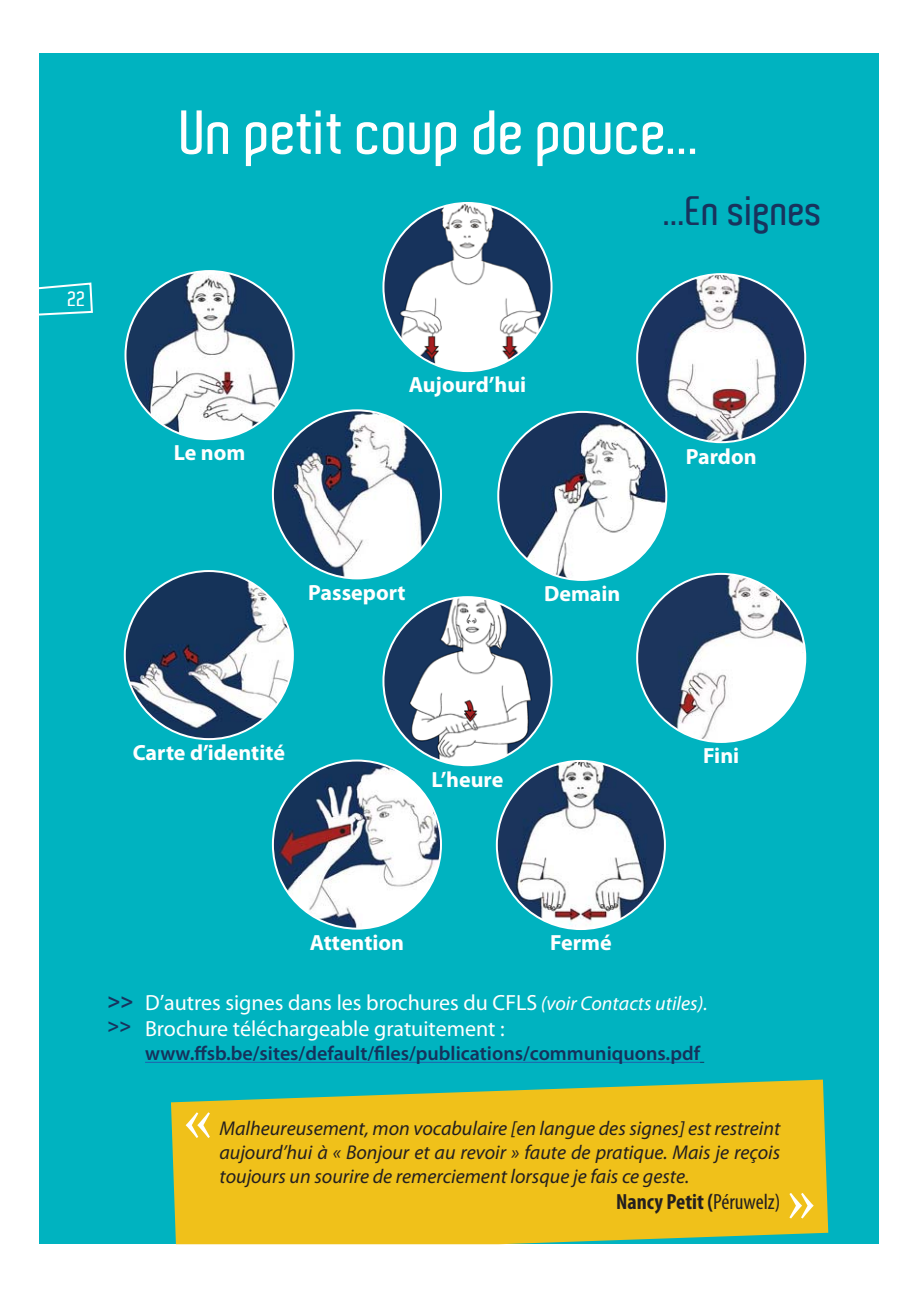
<style>
.page{position:relative;width:918px;height:1298px;background:#fff}
.page>*{position:absolute;margin:0;border:0;box-sizing:border-box;transform-origin:0 0}
.t1{font:70px "Minion Pro";color:#fff}
.t2{font:600 60px "Aldo";color:#fff}
.t3{font:600 40px "Aldo";color:#18335d}
.t4{font:22px/26.4px "Myriad Pro";color:#fff}
.t5{font:700 22px "Myriad Pro";color:#fff}
.t6{font:700 condensed 22px "Myriad Pro";color:#231f20}
.t7{font:700 22px "Myriad Pro";color:#18335d}
.t8{font:italic 20px/24px "Myriad Pro";color:#231f20;text-align:justify}
.t9{font:600 20px "Myriad Pro";color:#15325c}
.t10{font:700 20px "Myriad Pro";color:#18335d}
.t11{font:600 20px "Aldo";color:#fff}
.s1{font-style:italic;font-size:20px}
.s2{font-weight:400}
</style>
<div class="page">
<div style="left:39px;top:54px;width:840px;height:1190px;background:#00b3c0"></div>
<svg style="left:171px;top:1080px;width:657px;height:164px;background:#dabf28"></svg>
<img style="left:383px;top:597px;width:169px;height:168px;border-radius:50%">
<img style="left:273px;top:761px;width:168px;height:168px;border-radius:50%">
<img style="left:637px;top:274px;width:168px;height:168px;border-radius:50%">
<img style="left:383px;top:203px;width:169px;height:168px;border-radius:50%">
<img style="left:498px;top:412px;width:168px;height:168px;border-radius:50%">
<img style="left:497px;top:761px;width:168px;height:168px;border-radius:50%">
<img style="left:637px;top:574px;width:168px;height:168px;border-radius:50%">
<img style="left:126px;top:271px;width:168px;height:168px;border-radius:50%">
<hr style="left:145px;top:1062px;width:555px;height:1px;background:#225fac">
<svg style="left:39px;top:282px;width:54px;height:34px"></svg>
<img style="left:273px;top:410px;width:168px;height:168px;border-radius:50%">
<img style="left:125px;top:571px;width:168px;height:168px;border-radius:50%">
<p class="t11" style="left:68px;top:289px;width:19px">22</p>
<h2 class="t2" style="left:181px;top:102px;width:521px">Un petit coup de pouce...</h2>
<p class="t5" style="left:174px;top:445px;width:73px">Le nom</p>
<h3 class="t3" style="left:665px;top:191px;width:160px">...En signes</h3>
<p class="t5" style="left:409px;top:377px;width:119px">Aujourd’hui</p>
<p class="t5" style="left:308px;top:584px;width:99px">Passeport</p>
<p class="t5" style="left:544px;top:586px;width:78px">Demain</p>
<p class="t5" style="left:686px;top:448px;width:72px">Pardon</p>
<p class="t5" style="left:133px;top:745px;width:154px">Carte d’identité</p>
<p class="t5" style="left:432px;top:771px;width:73px">L’heure</p>
<p class="t5" style="left:703px;top:748px;width:38px">Fini</p>
<p class="t5" style="left:310px;top:934px;width:96px">Attention</p>
<p class="t5" style="left:550px;top:935px;width:63px">Fermé</p>
<p class="t7" style="left:108px;top:993px;width:28px">&gt;&gt;</p>
<p class="t10" style="left:108px;top:1018px;width:25px">&gt;&gt;</p>
<p class="t4" style="left:145px;top:991px;width:564px">D’autres signes dans les brochures du CFLS <span class="s1">(voir Contacts utiles).<br></span>Brochure téléchargeable gratuitement :</p>
<p class="t9" style="left:145px;top:1046px;width:557px">www.ffsb.be/sites/default/files/publications/communiquons.pdf</p>
<h1 class="t1" style="left:182px;top:1076px;width:33px">«</h1>
<p class="t8" style="left:219px;top:1118px;width:562px">Malheureusement, mon vocabulaire [en langue des signes] est restreint aujourd’hui à « Bonjour et au revoir » faute de pratique. Mais je reçois toujours un sourire de remerciement lorsque je fais ce geste.</p>
<p class="t6" style="left:616px;top:1194px;width:166px">Nancy Petit (<span class="s2">Péruwelz)</span></p>
<h1 class="t1" style="left:817px;top:1255px;width:33px;rotate:-180deg">«</h1>
</div>
